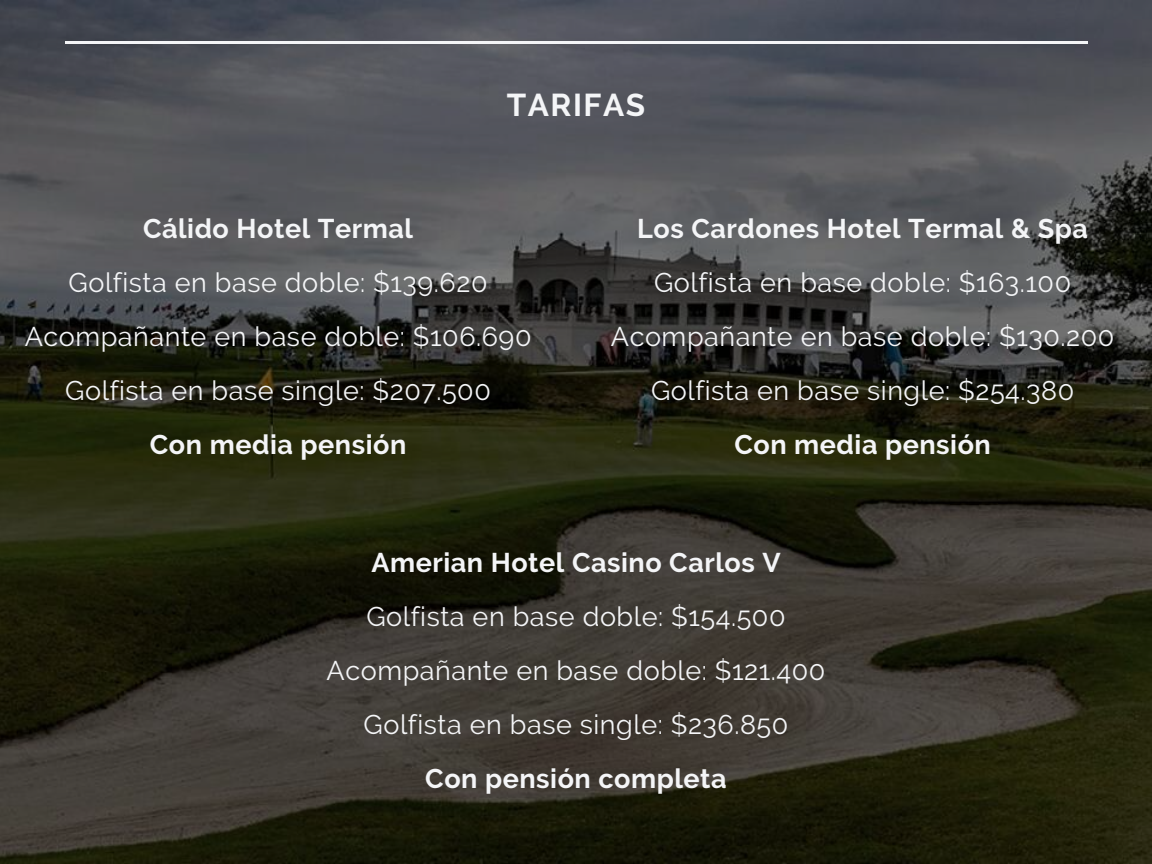
<style>
.page{position:relative;width:1152px;height:864px;background:#fff}
.page>*{position:absolute;margin:0;border:0;box-sizing:border-box;transform-origin:0 0}
.t1{font:700 31.5px "Raleway";letter-spacing:.05em;color:#f4f5f7}
.t2{font:27px/54px "Raleway";letter-spacing:.02em;color:#f4f5f7;text-align:center}
.t3{font:700 27px "Raleway";letter-spacing:.02em;color:#f4f5f7}
</style>
<div class="page">
<img style="left:0;top:0;width:1152px;height:864px">
<hr style="left:65px;top:41px;width:1022px;height:3px;background:#f4f5f7">
<p class="t1" style="left:507px;top:87px;width:140px">TARIFAS</p>
<p class="t3" style="left:143px;top:212px;width:272px">Cálido Hotel Termal</p>
<p class="t2" style="left:25px;top:255px;width:508px">Golfista en base doble: $139.620<br>Acompañante en base doble: $106.690<br>Golfista en base single: $207.500</p>
<p class="t3" style="left:150px;top:428px;width:258px">Con media pensión</p>
<p class="t3" style="left:637px;top:212px;width:452px">Los Cardones Hotel Termal &amp; Spa</p>
<p class="t2" style="left:611px;top:255px;width:505px">Golfista en base doble: $163.100<br>Acompañante en base doble: $130.200<br>Golfista en base single: $254.380</p>
<p class="t3" style="left:734px;top:428px;width:258px">Con media pensión</p>
<p class="t3" style="left:371px;top:547px;width:411px">Amerian Hotel Casino Carlos V</p>
<p class="t2" style="left:327px;top:590px;width:500px">Golfista en base doble: $154.500<br>Acompañante en base doble: $121.400<br>Golfista en base single: $236.850</p>
<p class="t3" style="left:425px;top:763px;width:303px">Con pensión completa</p>
</div>
